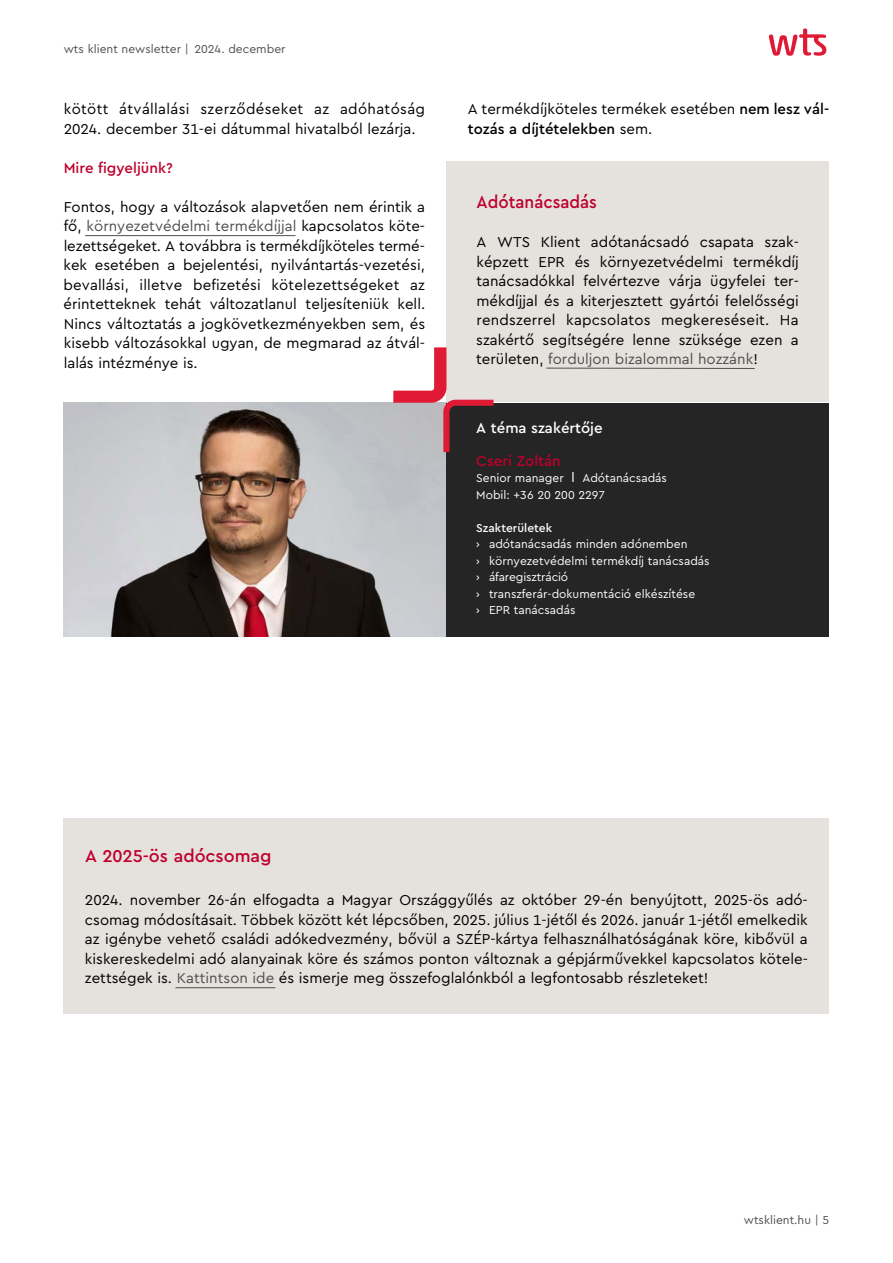
<style>
.page{position:relative;width:893px;height:1263px;background:#fff}
.page>*{position:absolute;margin:0;border:0;box-sizing:border-box;transform-origin:0 0}
.t1{font:500 18px "WTS Cera";color:#be002d}
.t2{font:500 18px "WTS Cera";color:#be002d;scale:.94 1}
.t3{font:15px/19.5px "WTS Cera";color:#000;text-align:justify}
.t4{font:15px/19.5px "WTS Cera";letter-spacing:.02em;color:#000}
.t5{font:500 15px "WTS Cera";color:#be002d}
.t6{font:500 15px "WTS Cera";color:#fff}
.t7{font:12px/16.5px "WTS Cera";color:#fff}
.t8{font:12px "WTS Cera";color:#505050}
.t9{font:500 12px "WTS Cera";color:#fff}
.s1{color:#505050}
.s2{font-weight:500}
.s3{font-size:15px}
</style>
<div class="page">
<svg style="left:769px;top:29px;width:57px;height:27px"></svg>
<hr style="left:85px;top:235px;width:211px;height:1px;background:#505050">
<div style="left:446px;top:162px;width:383px;height:240px;background:#e5e1dd"></div>
<hr style="left:546px;top:368px;width:209px;height:1px;background:#505050">
<img style="left:64px;top:403px;width:382px;height:234px">
<div style="left:446px;top:403px;width:383px;height:234px;background:#252525"></div>
<svg style="left:393px;top:347px;width:100px;height:105px"></svg>
<div style="left:64px;top:819px;width:765px;height:195px;background:#e5e1dd"></div>
<hr style="left:175px;top:987px;width:100px;height:1px;background:#505050">
<p class="t8" style="left:64px;top:40px;width:223px">wts klient newsletter | 2024. december</p>
<p class="t4" style="left:64px;top:98px;width:363px">kötött átvállalási szerződéseket az adóhatóság<br>2024. december 31-ei dátummal hivatalból lezárja.</p>
<p class="t5" style="left:64px;top:156px;width:111px">Mire figyeljünk?</p>
<p class="t3" style="left:63px;top:196px;width:363px">Fontos, hogy a változások alapvetően nem érintik a fő, <span class="s1">környezetvédelmi termékdíjjal</span> kapcsolatos köte&shy;lezettségeket. A továbbra is termékdíjköteles termé&shy;kek esetében a bejelentési, nyilvántartás-vezetési, bevallási, illetve befizetési kötelezettségeket az érintetteknek tehát változatlanul teljesíteniük kell.<br>Nincs változtatás a jogkövetkezményekben sem, és kisebb változásokkal ugyan, de megmarad az átvál&shy;lalás intézménye is.</p>
<p class="t3" style="left:468px;top:98px;width:363px">A termékdíjköteles termékek esetében <span class="s2">nem lesz vál&shy;tozás a díjtételekben</span> sem.</p>
<p class="t2" style="left:477px;top:189px;width:130px">Adótanácsadás</p>
<p class="t3" style="left:476px;top:231px;width:324px">A WTS Klient adótanácsadó csapata szak&shy;képzett EPR és környezetvédelmi termékdíj tanácsadókkal felvértezve várja ügyfelei ter&shy;mékdíjjal és a kiterjesztett gyártói felelősségi rendszerrel kapcsolatos megkereséseit. Ha szakértő segítségére lenne szüksége ezen a területen, <span class="s1">forduljon bizalommal hozzánk</span>!</p>
<p class="t6" style="left:476px;top:416px;width:128px">A téma szakértője</p>
<p class="t5" style="left:476px;top:449px;width:86px">Cseri Zoltán</p>
<p class="t7" style="left:476px;top:469px;width:192px">Senior manager <span class="s3">Ӏ</span> Adótanácsadás<br>Mobil: +36 20 200 2297</p>
<p class="t9" style="left:476px;top:518px;width:77px">Szakterületek</p>
<p class="t7" style="left:476px;top:535px;width:235px">› adótanácsadás minden adónemben<br>› környezetvédelmi termékdíj tanácsadás › áfaregisztráció<br>› transzferár-dokumentáció elkészítése<br>› EPR tanácsadás</p>
<p class="t1" style="left:85px;top:842px;width:188px">A 2025-ös adócsomag</p>
<p class="t3" style="left:85px;top:889px;width:724px">2024. november 26-án elfogadta a Magyar Országgyűlés az október 29-én benyújtott, 2025-ös adó&shy;csomag módosításait. Többek között két lépcsőben, 2025. július 1-jétől és 2026. január 1-jétől emelkedik az igénybe vehető családi adókedvezmény, bővül a SZÉP-kártya felhasználhatóságának köre, kibővül a kiskereskedelmi adó alanyainak köre és számos ponton változnak a gépjárművekkel kapcsolatos kötele&shy;zettségek is. <span class="s1">Kattintson ide</span> és ismerje meg összefoglalónkból a legfontosabb részleteket!</p>
<p class="t8" style="left:744px;top:1211px;width:87px">wtsklient.hu | 5</p>
</div>
